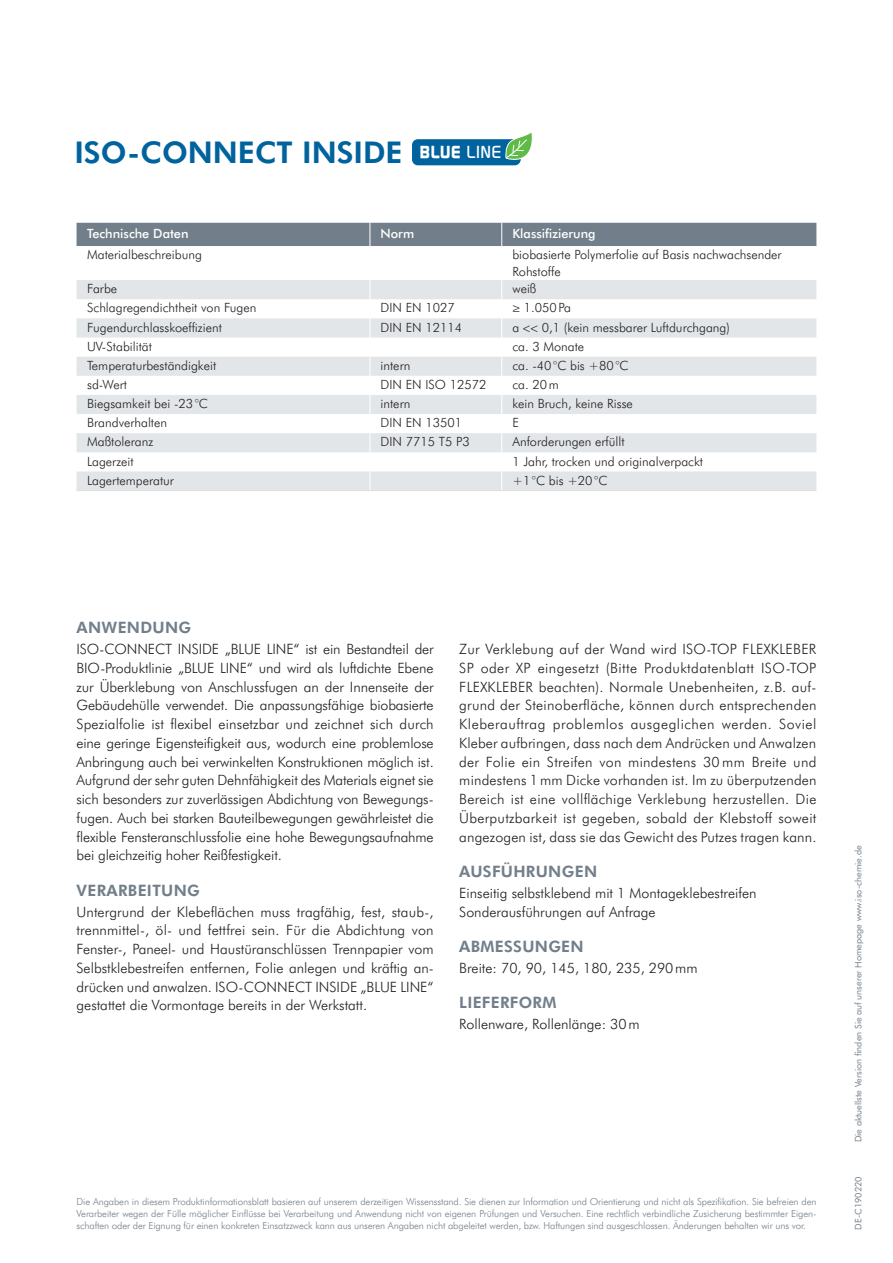
<style>
.page{position:relative;width:893px;height:1263px;background:#fff}
.page>*{position:absolute;margin:0;border:0;box-sizing:border-box;transform-origin:0 0}
.t1{font:800 30px "Futura BT";color:#00639e}
.t2{font:800 15.75px "Futura BT";letter-spacing:.02em;color:#727f8a}
.t3{font:300 14.25px/18.8px "Futura BT";color:#231f20;text-align:justify}
.t4{font:300 12.75px/16.5px "Futura BT";color:#231f20}
.t5{font:500 12.75px "Futura BT";color:#fff}
.t6{font:300 9.75px/11.7px "Futura BT";letter-spacing:-.01em;color:#727f8a;text-align:justify}
.t7{font:9px "Futura BT";color:#727f8a}
.s1{font-family:"Continuum";font-weight:700;font-size:17.4px;color:#fff}
.s2{font-family:"Continuum";font-weight:500;font-size:17.4px;color:#fff}
.s3{font-family:"Helvetica Neue LTW1 G"}
</style>
<div class="page">
<svg style="left:77px;top:280px;width:739px;height:210px;fill:#e2e6e9"></svg>
<div style="left:77px;top:223px;width:739px;height:23px;background:#727f8a"></div>
<svg style="left:370px;top:280px;width:1px;height:210px"></svg>
<svg style="left:501px;top:280px;width:1px;height:210px"></svg>
<hr style="left:77px;top:490px;width:293px;height:1px;background:#dadfe3">
<hr style="left:370px;top:490px;width:132px;height:1px;background:#dadfe3">
<hr style="left:502px;top:490px;width:314px;height:1px;background:#dadfe3">
<div style="left:412px;top:139px;width:109px;height:26px;background:#00639e;border-radius:6px"></div>
<svg style="left:505px;top:133px;width:28px;height:32px"></svg>
<h1 class="t1" style="left:74px;top:134px;width:429px">ISO-CONNECT INSIDE <span class="s1">BLUE</span> <span class="s2">LINE</span></h1>
<p class="t5" style="left:87px;top:225px;width:103px">Technische Daten</p>
<p class="t5" style="left:381px;top:225px;width:35px">Norm</p>
<p class="t5" style="left:512px;top:225px;width:85px">Klassifizierung</p>
<p class="t4" style="left:87px;top:246px;width:116px">Materialbeschreibung</p>
<p class="t4" style="left:512px;top:246px;width:271px">biobasierte Polymerfolie auf Basis nachwachsender<br>Rohstoffe</p>
<p class="t4" style="left:87px;top:280px;width:32px">Farbe</p>
<p class="t4" style="left:512px;top:280px;width:26px">weiß</p>
<p class="t4" style="left:87px;top:300px;width:171px">Schlagregendichtheit von Fugen</p>
<p class="t4" style="left:381px;top:300px;width:76px">DIN EN 1027</p>
<p class="t4" style="left:512px;top:300px;width:60px"><span class="s3">≥</span> 1.050Pa</p>
<p class="t4" style="left:87px;top:319px;width:136px">Fugendurchlasskoeffizient</p>
<p class="t4" style="left:381px;top:319px;width:83px">DIN EN 12114</p>
<p class="t4" style="left:512px;top:319px;width:219px">a <span class="s3">&lt;&lt;</span> 0,1 (kein messbarer Luftdurchgang)</p>
<p class="t4" style="left:87px;top:338px;width:66px">UV-Stabilität</p>
<p class="t4" style="left:512px;top:338px;width:73px">ca. 3 Monate</p>
<p class="t4" style="left:87px;top:357px;width:131px">Temperaturbeständigkeit</p>
<p class="t4" style="left:381px;top:357px;width:31px">intern</p>
<p class="t4" style="left:512px;top:357px;width:118px">ca. -40°C bis +80°C</p>
<p class="t4" style="left:87px;top:376px;width:41px">sd-Wert</p>
<p class="t4" style="left:381px;top:376px;width:107px">DIN EN ISO 12572</p>
<p class="t4" style="left:512px;top:376px;width:48px">ca. 20m</p>
<p class="t4" style="left:87px;top:395px;width:122px">Biegsamkeit bei -23°C</p>
<p class="t4" style="left:381px;top:395px;width:31px">intern</p>
<p class="t4" style="left:512px;top:395px;width:122px">kein Bruch, keine Risse</p>
<p class="t4" style="left:87px;top:414px;width:81px">Brandverhalten</p>
<p class="t4" style="left:381px;top:414px;width:83px">DIN EN 13501</p>
<p class="t4" style="left:512px;top:414px;width:8px">E</p>
<p class="t4" style="left:87px;top:433px;width:68px">Maßtoleranz</p>
<p class="t4" style="left:381px;top:433px;width:91px">DIN 7715 T5 P3</p>
<p class="t4" style="left:512px;top:433px;width:114px">Anforderungen erfüllt</p>
<p class="t4" style="left:87px;top:453px;width:48px">Lagerzeit</p>
<p class="t4" style="left:512px;top:453px;width:192px">1 Jahr, trocken und originalverpackt</p>
<p class="t4" style="left:87px;top:472px;width:88px">Lagertemperatur</p>
<p class="t4" style="left:512px;top:472px;width:97px">+1°C bis +20°C</p>
<p class="t2" style="left:77px;top:618px;width:116px">ANWENDUNG</p>
<p class="t3" style="left:77px;top:639px;width:359px">ISO-CONNECT INSIDE „BLUE LINE“ ist ein Bestandteil der BIO-Produktlinie „BLUE LINE“ und wird als luftdichte Ebene zur Überklebung von Anschlussfugen an der Innenseite der Gebäudehülle verwendet. Die anpassungsfähige biobasierte Spezialfolie ist flexibel einsetzbar und zeichnet sich durch eine geringe Eigensteifigkeit aus, wodurch eine problemlose Anbringung auch bei verwinkelten Konstruktionen möglich ist.<br>Aufgrund der sehr guten Dehnfähigkeit des Materials eignet sie sich besonders zur zuverlässigen Abdichtung von Bewegungs&shy;fugen. Auch bei starken Bauteilbewegungen gewährleistet die flexible Fensteranschlussfolie eine hohe Bewegungsaufnahme bei gleichzeitig hoher Reißfestigkeit.</p>
<p class="t2" style="left:77px;top:880px;width:125px">VERARBEITUNG</p>
<p class="t3" style="left:77px;top:902px;width:359px">Untergrund der Klebeflächen muss tragfähig, fest, staub-, trennmittel-, öl- und fettfrei sein. Für die Abdichtung von Fenster-, Paneel- und Haustüranschlüssen Trennpapier vom Selbstklebestreifen entfernen, Folie anlegen und kräftig an&shy;drücken und anwalzen. ISO-CONNECT INSIDE „BLUE LINE“ gestattet die Vormontage bereits in der Werkstatt.</p>
<p class="t3" style="left:459px;top:639px;width:359px">Zur Verklebung auf der Wand wird ISO-TOP FLEXKLEBER SP oder XP eingesetzt (Bitte Produktdatenblatt ISO-TOP FLEXKLEBER beachten). Normale Unebenheiten, z.B. auf&shy;grund der Steinoberfläche, können durch entsprechenden Kleberauftrag problemlos ausgeglichen werden. Soviel Kleber aufbringen, dass nach dem Andrücken und Anwalzen der Folie ein Streifen von mindestens 30 mm Breite und mindestens 1mm Dicke vorhanden ist. Im zu überputzenden Bereich ist eine vollflächige Verklebung herzustellen. Die Überputzbarkeit ist gegeben, sobald der Klebstoff soweit angezogen ist, dass sie das Gewicht des Putzes tragen kann.</p>
<p class="t2" style="left:459px;top:862px;width:139px">AUSFÜHRUNGEN</p>
<p class="t3" style="left:459px;top:883px;width:299px">Einseitig selbstklebend mit 1 Montageklebestreifen<br>Sonderausführungen auf Anfrage</p>
<p class="t2" style="left:459px;top:937px;width:126px">ABMESSUNGEN</p>
<p class="t3" style="left:459px;top:958px;width:240px">Breite: 70, 90, 145, 180, 235, 290mm</p>
<p class="t2" style="left:459px;top:993px;width:99px">LIEFERFORM</p>
<p class="t3" style="left:459px;top:1014px;width:182px">Rollenware, Rollenlänge: 30m</p>
<p class="t6" style="left:77px;top:1196px;width:741px">Die Angaben in diesem Produktinformationsblatt basieren auf unserem derzeitigen Wissensstand. Sie dienen zur Information und Orientierung und nicht als Spezifikation. Sie befreien den Verarbeiter wegen der Fülle möglicher Einflüsse bei Verarbeitung und Anwendung nicht von eigenen Prüfungen und Versuchen. Eine rechtlich verbindliche Zusicherung bestimmter Eigen&shy;schaften oder der Eignung für einen konkreten Einsatzzweck kann aus unseren Angaben nicht abgeleitet werden, bzw. Haftungen sind ausgeschlossen. Änderungen behalten wir uns vor.</p>
<p class="t7" style="left:853px;top:1142px;width:298px;rotate:-90deg">Die aktuellste Version finden Sie auf unserer Homepage www.iso-chemie.de</p>
<p class="t7" style="left:853px;top:1229px;width:55px;rotate:-90deg">DE-C190220</p>
</div>
